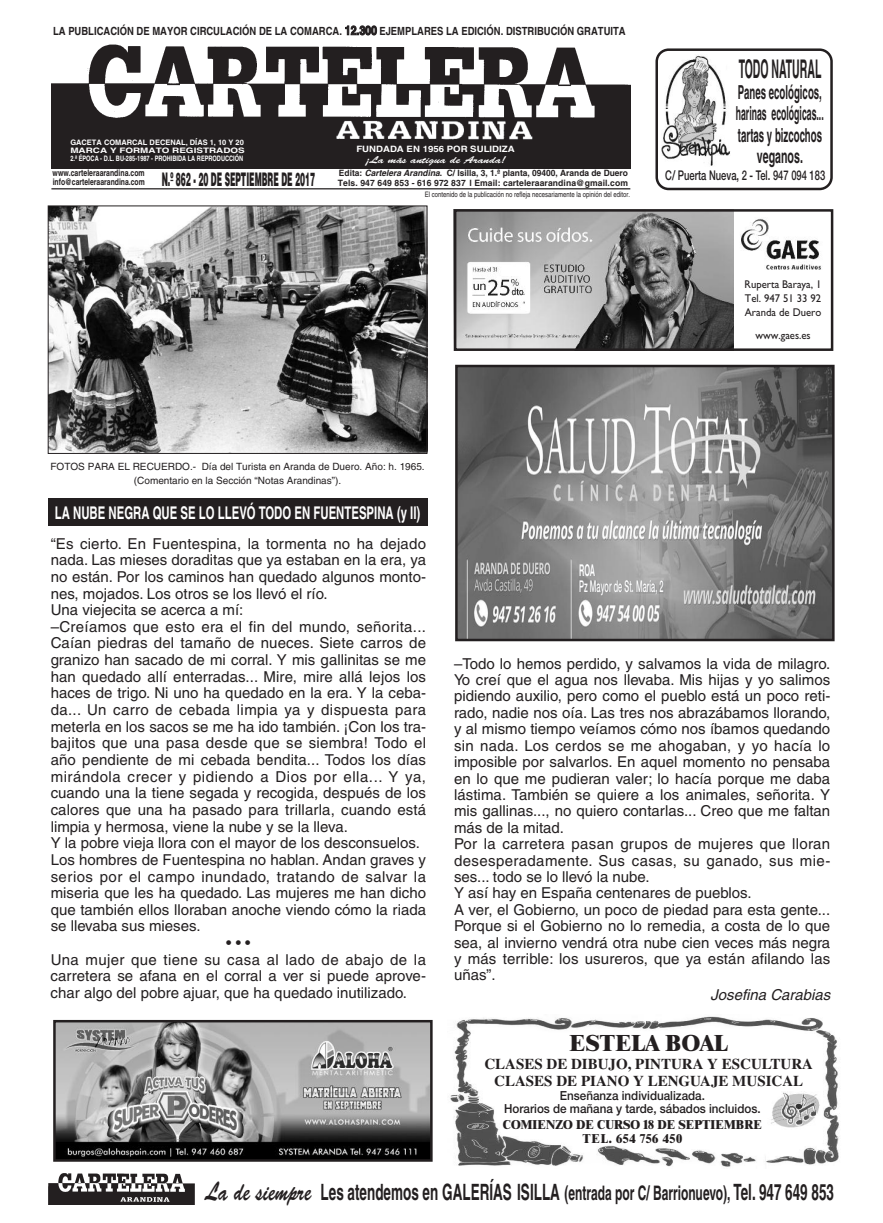
<style>
.page{position:relative;width:883px;height:1223px;background:#fff}
.page>*{position:absolute;margin:0;border:0;box-sizing:border-box;transform-origin:0 0}
.t1{font:700 25.75px "Helvetica";color:#231f20;scale:.41 1}
.t2{font:700 22.5px "Helvetica";color:#231f20;scale:.6 1}
.t3{font:800 22.5px "Times";color:#231f20}
.t4{font:700 19.25px/21.2px "Helvetica";color:#231f20;text-align:center;scale:.5 1}
.t5{font:900 18.75px "Helvetica";color:#231f20;scale:.4 1}
.t6{font:700 17.5px "Helvetica";color:#fff;scale:.65 1}
.t7{font:500 16.25px "Helvetica Neue";color:#fff;scale:.46 1}
.t8{font:700 16.25px "Helvetica";color:#fff;scale:.46 1}
.t9{font:15px/16.6px "Helvetica";color:#231f20}
.t10{font:700 15px/17.5px "Times";color:#231f20;text-align:center}
.t11{font:italic 15px "Helvetica";color:#231f20}
.t12{font:500 13.38px "Helvetica Neue";color:#231f20;scale:.7 1}
.t13{font:500 12.5px/13.8px "Helvetica Neue";color:#231f20;text-align:center;scale:.93 1}
.t14{font:800 12.5px/13.8px "Times";letter-spacing:.005em;color:#231f20;text-align:center;scale:.95 1}
.t15{font:700 11.25px "Helvetica";color:#231f20;scale:.84 1}
.t16{font:11.25px/13.8px "Gill Sans";color:#231f20;text-align:justify;scale:.95 1}
.t17{font:10px/13.8px "Helvetica";color:#231f20;text-align:center}
.t18{font:10px "Brush Script";color:#fff;scale:1.2 1}
.t19{font:700 9px/8.8px "Helvetica";color:#231f20;scale:.77 1}
.t20{font:700 8.75px/9.4px "Helvetica";letter-spacing:.01em;color:#231f20;scale:.96 1}
.t21{font:700 8.75px "Helvetica";color:#fff;scale:1.1 1}
.t22{font:700 7.5px/8.1px "Helvetica";color:#fff}
.t23{font:7.5px "Helvetica";color:#231f20;scale:.8 1}
.s1{font-size:12.5px}
.s2{font-style:italic}
.s3{font-family:"Brush Script";font-weight:400;font-size:26.62px}
.s4{font-size:20px}
</style>
<div class="page">
<img style="left:457px;top:212px;width:276px;height:136px">
<img style="left:48px;top:1173px;width:147px;height:31px">
<img style="left:50px;top:208px;width:375px;height:244px">
<div style="left:48px;top:206px;width:379px;height:248px;border:1px solid #231f20"></div>
<img style="left:458px;top:368px;width:373px;height:270px">
<div style="left:455px;top:365px;width:379px;height:276px;border:2px solid #231f20"></div>
<div style="left:48px;top:498px;width:379px;height:27px;background:#231f20"></div>
<hr style="left:51px;top:188px;width:579px;height:1px;background:#231f20">
<img style="left:51px;top:44px;width:579px;height:124px">
<img style="left:331px;top:120px;width:208px;height:24px">
<div style="left:337px;top:140px;width:196px;height:8px;background:#231f20"></div>
<div style="left:299px;top:144px;width:272px;height:24px;background:#231f20"></div>
<div style="left:69px;top:126px;width:191px;height:38px;background:#231f20"></div>
<img style="left:741px;top:219px;width:80px;height:51px">
<div style="left:454px;top:209px;width:379px;height:142px;border:2px solid #231f20"></div>
<img style="left:56px;top:1022px;width:373px;height:136px">
<div style="left:53px;top:1019px;width:379px;height:142px;border:2px solid #231f20"></div>
<img style="left:450px;top:1016px;width:389px;height:151px">
<img style="left:766px;top:1091px;width:55px;height:38px">
<svg style="left:655px;top:48px;width:177px;height:142px"></svg>
<img style="left:661px;top:55px;width:69px;height:112px">
<p class="t15" style="left:53px;top:27px;width:683px">LA PUBLICACIÓN DE MAYOR CIRCULACIÓN DE LA COMARCA. <span class="s1">12.300</span> EJEMPLARES LA EDICIÓN. DISTRIBUCIÓN GRATUITA</p>
<p class="t22" style="left:70px;top:139px;width:176px">GACETA COMARCAL DECENAL, DÍAS 1, 10 Y 20<br>MARCA Y FORMATO REGISTRADOS<br>2.ª ÉPOCA - D.L. BU-285-1987 - PROHIBIDA LA REPRODUCCIÓN</p>
<p class="t19" style="left:53px;top:169px;width:121px">www.carteleraarandina.com info@carteleraarandina.com</p>
<p class="t5" style="left:162px;top:168px;width:385px">N.º 862 - 20 DE SEPTIEMBRE DE 2017</p>
<p class="t21" style="left:356px;top:146px;width:145px">FUNDADA EN 1956 POR SULIDIZA</p>
<p class="t18" style="left:365px;top:156px;width:119px">¡La más antigua de Aranda!</p>
<p class="t20" style="left:338px;top:169px;width:303px">Edita: <span class="s2">Cartelera Arandina</span>. C/ Isilla, 3, 1.ª planta, 09400, Aranda de Duero<br>Tels. 947 649 853 - 616 972 837 l Email: carteleraarandina@gmail.com</p>
<p class="t23" style="left:424px;top:192px;width:258px">El contenido de la publicación no refleja necesariamente la opinión del editor.</p>
<h1 class="t1" style="left:738px;top:59px;width:203px">TODO NATURAL</h1>
<p class="t4" style="left:735px;top:84px;width:177px">Panes ecológicos, harinas ecológicas... tartas y bizcochos veganos.</p>
<p class="t12" style="left:665px;top:170px;width:230px">C/ Puerta Nueva, 2 - Tel. 947 094 183</p>
<p class="t16" style="left:744px;top:278px;width:82px">Ruperta Baraya, 1<br>Tel. 947 51 33 92<br>Aranda de Duero</p>
<p class="t16" style="left:755px;top:330px;width:60px">www.gaes.es</p>
<p class="t17" style="left:50px;top:460px;width:375px">FOTOS PARA EL RECUERDO.- Día del Turista en Aranda de Duero. Año: h. 1965. (Comentario en la Sección “Notas Arandinas”).</p>
<p class="t6" style="left:55px;top:506px;width:564px">LA NUBE NEGRA QUE SE LO LLEVÓ TODO EN FUENTESPINA (y II)</p>
<p class="t9" style="left:51px;top:536px;width:377px">“Es cierto. En Fuentespina, la tormenta no ha dejado nada. Las mieses doraditas que ya estaban en la era, ya no están. Por los caminos han quedado algunos monto&shy;nes, mojados. Los otros se los llevó el río.<br>Una viejecita se acerca a mí:<br>–Creíamos que esto era el fin del mundo, señorita...<br>Caían piedras del tamaño de nueces. Siete carros de granizo han sacado de mi corral. Y mis gallinitas se me han quedado allí enterradas... Mire, mire allá lejos los haces de trigo. Ni uno ha quedado en la era. Y la ceba&shy;da... Un carro de cebada limpia ya y dispuesta para meterla en los sacos se me ha ido también. ¡Con los tra&shy;bajitos que una pasa desde que se siembra! Todo el año pendiente de mi cebada bendita... Todos los días mirándola crecer y pidiendo a Dios por ella... Y ya, cuando una la tiene segada y recogida, después de los calores que una ha pasado para trillarla, cuando está limpia y hermosa, viene la nube y se la lleva.<br>Y la pobre vieja llora con el mayor de los desconsuelos.<br>Los hombres de Fuentespina no hablan. Andan graves y serios por el campo inundado, tratando de salvar la miseria que les ha quedado. Las mujeres me han dicho que también ellos lloraban anoche viendo cómo la riada se llevaba sus mieses.</p>
<p class="t9" style="left:51px;top:936px;width:377px;text-indent:176px">•••<br>Una mujer que tiene su casa al lado de abajo de la carretera se afana en el corral a ver si puede aprove&shy;char algo del pobre ajuar, que ha quedado inutilizado.</p>
<p class="t8" style="left:579px;top:564px;width:36px">ROA</p>
<p class="t7" style="left:579px;top:580px;width:185px">Pz Mayor de St. María, 2</p>
<p class="t9" style="left:454px;top:656px;width:377px">–Todo lo hemos perdido, y salvamos la vida de milagro.<br>Yo creí que el agua nos llevaba. Mis hijas y yo salimos pidiendo auxilio, pero como el pueblo está un poco reti&shy;rado, nadie nos oía. Las tres nos abrazábamos llorando, y al mismo tiempo veíamos cómo nos íbamos quedando sin nada. Los cerdos se me ahogaban, y yo hacía lo imposible por salvarlos. En aquel momento no pensaba en lo que me pudieran valer; lo hacía porque me daba lástima. También se quiere a los animales, señorita. Y mis gallinas..., no quiero contarlas... Creo que me faltan más de la mitad.<br>Por la carretera pasan grupos de mujeres que lloran desesperadamente. Sus casas, su ganado, sus mie&shy;ses... todo se lo llevó la nube.<br>Y así hay en España centenares de pueblos.<br>A ver, el Gobierno, un poco de piedad para esta gente...<br>Porque si el Gobierno no lo remedia, a costa de lo que sea, al invierno vendrá otra nube cien veces más negra y más terrible: los usureros, que ya están afilando las uñas”.</p>
<p class="t11" style="left:710px;top:989px;width:121px">Josefina Carabias</p>
<h2 class="t3" style="left:569px;top:1035px;width:160px">ESTELA BOAL</h2>
<p class="t10" style="left:484px;top:1056px;width:330px">CLASES DE DIBUJO, PINTURA Y ESCULTURA<br>CLASES DE PIANO Y LENGUAJE MUSICAL</p>
<p class="t13" style="left:504px;top:1089px;width:277px">Enseñanza individualizada.<br>Horarios de mañana y tarde, sábados incluidos.</p>
<p class="t14" style="left:503px;top:1118px;width:274px">COMIENZO DE CURSO 18 DE SEPTIEMBRE<br>TEL. 654 756 450</p>
<h2 class="t2" style="left:205px;top:1183px;width:1048px"><span class="s3">La de siempre</span> Les atendemos en GALERÍAS ISILLA <span class="s4">(entrada por C/ Barrionuevo),</span> Tel. 947 649 853</h2>
</div>
